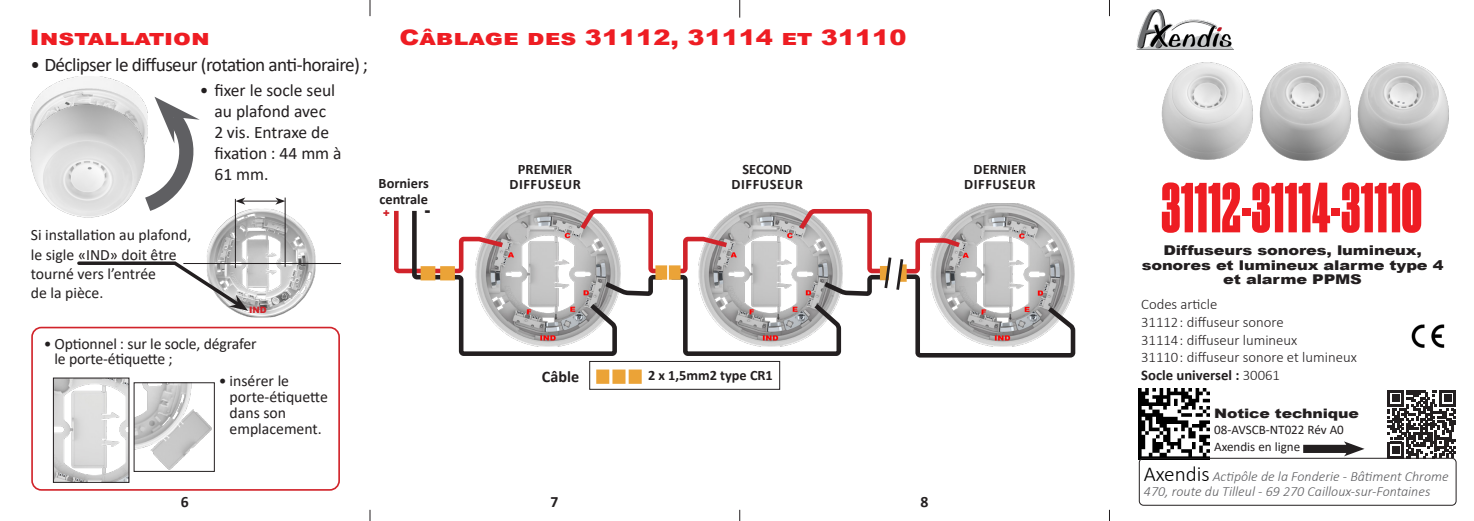
<style>
.page{position:relative;width:1474px;height:521px;background:#fff}
.page>*{position:absolute;margin:0;border:0;box-sizing:border-box;transform-origin:0 0}
.t1{font:66.5px "Druk Condensed Super";letter-spacing:.01em;color:#ee1d23}
._2018_TITRE_1_ROUGE{font:900 21.35px "Arial";color:#ee1d23;scale:1.2 1}
.t2{font:19.25px "Calibri";letter-spacing:-.03em;color:#231f20}
.t3{font:17.5px/21px "Calibri";color:#231f20}
.t4{font:900 16.45px "Arial";color:#231f20}
.t5{font:700 16.1px "Calibri";color:#231f20}
._2018_TEXTE_TABLEAU{font:15.75px/15.8px "Calibri";color:#231f20}
.t6{font:700 15.75px "Calibri";color:#231f20}
.t7{font:300 14.7px "Calibri";color:#231f20}
.t8{font:700 14.7px "Calibri";color:#231f20}
.t9{font:700 14.35px/15.4px "Calibri";letter-spacing:.04em;color:#231f20;text-align:center}
.t10{font:700 14.35px "Calibri";color:#231f20}
.TITRE_FINSECUR{font:italic 300 14px "Calibri";color:#5f5f62}
.t11{font:900 13.47px/14.2px "Arial";letter-spacing:-.01em;color:#231f20;text-align:center;scale:1.2 1}
.t12{font:13.12px "Calibri";color:#231f20}
.t13{font:900 13.12px "Arial";letter-spacing:-.01em;color:#231f20;scale:1.2 1}
.t14{font:900 11.03px "Arial";color:#d1232a}
._2018_TEXTE_TABLEAU-2{font:900 8.92px "Arial";color:#d1232a}
.s1{font-weight:300}
.s2{font-style:normal;font-size:21.35px;color:#000}
</style>
<div class="page">
<svg style="left:370px;top:0;width:1px;height:16px"></svg>
<svg style="left:1109px;top:0;width:1px;height:16px"></svg>
<svg style="left:739px;top:0;width:1px;height:18px"></svg>
<div style="left:1303px;top:445px;width:48px;height:8px;background:#231f20"></div>
<svg style="left:1343px;top:441px;width:21px;height:15px"></svg>
<img style="left:1161px;top:62px;width:288px;height:99px">
<img style="left:1138px;top:389px;width:71px;height:71px">
<svg style="left:1387px;top:390px;width:68px;height:68px"></svg>
<img style="left:1411px;top:325px;width:33px;height:22px">
<div style="left:31px;top:327px;width:309px;height:164px;border:2px solid #d1232a;border-radius:9px"></div>
<svg style="left:149px;top:97px;width:51px;height:114px"></svg>
<img style="left:40px;top:77px;width:98px;height:17px">
<img style="left:30px;top:94px;width:119px;height:124px">
<img style="left:55px;top:380px;width:72px;height:100px">
<div style="left:53px;top:378px;width:76px;height:104px;border:1px solid #231f20"></div>
<img style="left:136px;top:385px;width:76px;height:84px">
<img style="left:207px;top:209px;width:108px;height:108px">
<hr style="left:285px;top:198px;width:1px;height:69px;background:#231f20">
<hr style="left:235px;top:199px;width:1px;height:69px;background:#231f20">
<hr style="left:242px;top:201px;width:36px;height:1px;background:#231f20">
<svg style="left:235px;top:197px;width:10px;height:8px"></svg>
<svg style="left:275px;top:197px;width:10px;height:8px"></svg>
<hr style="left:183px;top:263px;width:158px;height:1px;background:#231f20">
<img style="left:522px;top:202px;width:53px;height:4px">
<img style="left:744px;top:202px;width:53px;height:4px">
<img style="left:978px;top:203px;width:49px;height:3px">
<div style="left:589px;top:361px;width:190px;height:28px;border:1px solid #231f20"></div>
<svg style="left:596px;top:369px;width:45px;height:15px"></svg>
<svg style="left:394px;top:206px;width:682px;height:152px"></svg>
<svg style="left:77px;top:260px;width:171px;height:51px"></svg>
<div style="left:1138px;top:458px;width:318px;height:47px;border:1px solid #231f20;border-radius:4px"></div>
<img style="left:1136px;top:10px;width:96px;height:40px">
<p class="_2018_TITRE_1_ROUGE" style="left:30px;top:22px;width:151px">Installation</p>
<p class="_2018_TITRE_1_ROUGE" style="left:399px;top:22px;width:424px">Câblage des 31112, 31114 et 31110</p>
<p class="t2" style="left:31px;top:51px;width:339px">• Déclipser le diffuseur (rotation anti-horaire) ;</p>
<p class="t3" style="left:214px;top:79px;width:129px;text-indent:-15px">• fixer le socle seul au plafond avec<br>2 vis. Entraxe de fixation : 44 mm à<br>61 mm.</p>
<p class="_2018_TEXTE_TABLEAU" style="left:31px;top:225px;width:162px;line-height:19.2px">Si installation au plafond, le sigle «IND» doit être tourné vers l’entrée<br>de la pièce.</p>
<p class="_2018_TEXTE_TABLEAU-2" style="left:249px;top:304px;width:19px">IND</p>
<p class="_2018_TEXTE_TABLEAU" style="left:54px;top:335px;width:204px;text-indent:-11px">• Optionnel : sur le socle, dégrafer le porte-étiquette ;</p>
<p class="_2018_TEXTE_TABLEAU" style="left:230px;top:373px;width:100px;text-indent:-11px">• insérer le porte-étiquette dans son emplacement.</p>
<p class="t10" style="left:518px;top:159px;width:56px">PREMIER</p>
<p class="t10" style="left:378px;top:173px;width:52px">Borniers</p>
<p class="t9" style="left:509px;top:176px;width:73px">DIFFUSEUR</p>
<p class="t10" style="left:379px;top:189px;width:50px">centrale</p>
<p class="t14" style="left:383px;top:205px;width:9px">+</p>
<p class="t4" style="left:425px;top:198px;width:7px">-</p>
<p class="t9" style="left:731px;top:161px;width:73px">SECOND<br>DIFFUSEUR</p>
<p class="t9" style="left:964px;top:161px;width:73px">DERNIER<br>DIFFUSEUR</p>
<p class="t5" style="left:542px;top:365px;width:39px">Câble</p>
<p class="t10" style="left:648px;top:365px;width:126px">2 x 1,5mm2 type CR1</p>
<p class="t6" style="left:181px;top:490px;width:9px">6</p>
<p class="t6" style="left:550px;top:490px;width:9px">7</p>
<p class="t6" style="left:920px;top:490px;width:9px">8</p>
<p class="t1" style="left:1161px;top:167px;width:262px">31112-31114-31110</p>
<p class="t11" style="left:1141px;top:243px;width:253px">Diffuseurs sonores, lumineux, sonores et lumineux alarme type 4 et alarme PPMS</p>
<p class="t7" style="left:1141px;top:295px;width:78px">Codes article</p>
<p class="t7" style="left:1141px;top:313px;width:144px">31112 : diffuseur sonore</p>
<p class="t7" style="left:1141px;top:331px;width:158px">31114 : diffuseur lumineux</p>
<p class="t7" style="left:1141px;top:348px;width:217px">31110 : diffuseur sonore et lumineux</p>
<p class="t8" style="left:1141px;top:365px;width:140px">Socle universel : <span class="s1">30061</span></p>
<p class="t13" style="left:1214px;top:404px;width:122px">Notice technique</p>
<p class="t12" style="left:1214px;top:421px;width:131px">08-AVSCB-NT022 Rév A0</p>
<p class="t12" style="left:1214px;top:437px;width:88px">Axendis en ligne</p>
<p class="TITRE_FINSECUR" style="left:1143px;top:467px;width:306px"><span class="s2">Axendis</span> Actipôle de la Fonderie - Bâtiment Chrome</p>
<p class="TITRE_FINSECUR" style="left:1143px;top:483px;width:288px">470, route du Tilleul - 69 270 Cailloux-sur-Fontaines</p>
</div>
